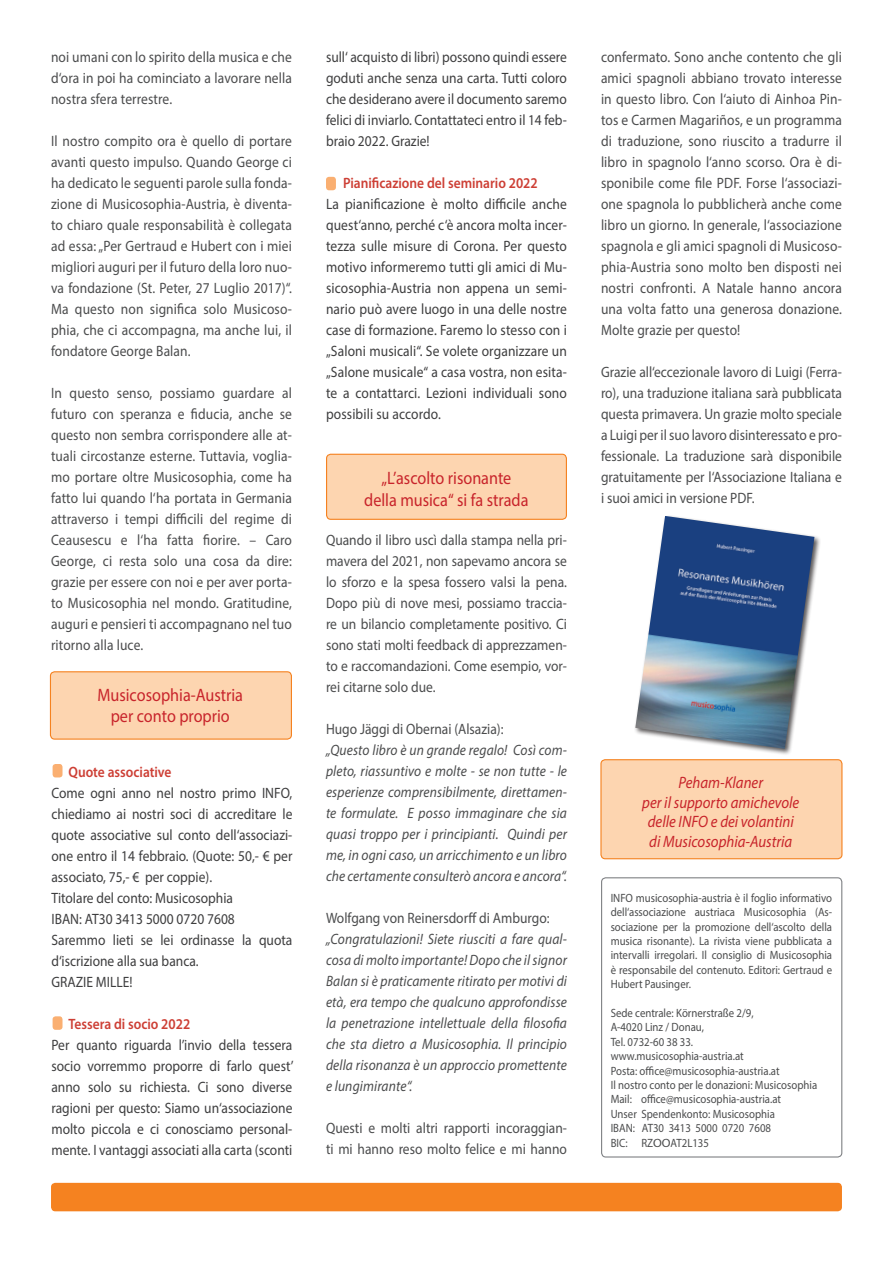
<style>
.page{position:relative;width:893px;height:1263px;background:#fff}
.page>*{position:absolute;margin:0;border:0;box-sizing:border-box;transform-origin:0 0}
.t1{font:18px "Myriad Pro";color:#c8242b;scale:.9 1}
.t2{font:italic 16.5px "Myriad Pro";color:#c8242b;scale:.9 1}
.t3{font:15px/21px "Myriad Pro";letter-spacing:.005em;color:#4b4c4d;text-align:justify;scale:.9 1}
.t4{font:15px/21px "Myriad Pro";color:#3e3e3f;text-align:justify;scale:.9 1}
.t5{font:italic 15px/21px "Myriad Pro";letter-spacing:.01em;color:#4b4c4d;text-align:justify;scale:.9 1}
.t6{font:600 15px "Myriad Pro";color:#cd3f35;scale:.9 1}
.t7{font:12px/14.4px "Myriad Pro";color:#4b4c4d;text-align:justify;scale:.9 1}
</style>
<div class="page">
<div style="left:51px;top:1183px;width:791px;height:28px;background:#f58220;border-radius:4px"></div>
<div style="left:327px;top:454px;width:239px;height:65px;background:#fdd5b0;border-radius:4px"></div>
<div style="left:326px;top:454px;width:241px;height:66px;border:1px solid #f58220;border-radius:4px"></div>
<div style="left:634px;top:515px;width:187px;height:241px;background:#231f20;opacity:.75"></div>
<img style="left:635px;top:516px;width:179px;height:233px">
<div style="left:50px;top:672px;width:241px;height:67px;background:#fdd5b0;border-radius:4px"></div>
<div style="left:50px;top:671px;width:242px;height:69px;border:1px solid #f58220;border-radius:4px"></div>
<div style="left:326px;top:177px;width:10px;height:13px;background:#faaf71;border-radius:3px"></div>
<div style="left:53px;top:764px;width:10px;height:13px;background:#faaf71;border-radius:3px"></div>
<div style="left:53px;top:1016px;width:10px;height:14px;background:#faaf71;border-radius:3px"></div>
<div style="left:601px;top:760px;width:241px;height:99px;background:#fdd5b0;border-radius:4px"></div>
<div style="left:600px;top:759px;width:242px;height:100px;border:1px solid #f58220;border-radius:4px"></div>
<div style="left:601px;top:877px;width:241px;height:280px;border:1px solid #808285;border-radius:4px"></div>
<p class="t3" style="left:51px;top:47px;width:269px">noi umani con lo spirito della musica e che d‘ora in poi ha cominciato a lavorare nella nostra sfera terrestre.</p>
<p class="t3" style="left:51px;top:131px;width:269px">Il nostro compito ora è quello di portare avanti questo impulso. Quando George ci ha dedicato le seguenti parole sulla fonda&shy;zione di Musicosophia-Austria, è diventa&shy;to chiaro quale responsabilità è collegata ad essa: „Per Gertraud e Hubert con i miei migliori auguri per il futuro della loro nuo&shy;va fondazione (St. Peter, 27 Luglio 2017)“.<br>Ma questo non significa solo Musicoso&shy;phia, che ci accompagna, ma anche lui, il fondatore George Balan.</p>
<p class="t3" style="left:51px;top:383px;width:269px">In questo senso, possiamo guardare al futuro con speranza e fiducia, anche se questo non sembra corrispondere alle at&shy;tuali circostanze esterne. Tuttavia, voglia&shy;mo portare oltre Musicosophia, come ha fatto lui quando l‘ha portata in Germania attraverso i tempi difficili del regime di</p>
<p class="t3" style="left:51px;top:530px;width:269px">Ceausescu e l‘ha fatta fiorire. – Caro</p>
<p class="t3" style="left:51px;top:551px;width:269px">George, ci resta solo una cosa da dire:</p>
<p class="t3" style="left:51px;top:572px;width:269px">grazie per essere con noi e per aver porta&shy;to Musicosophia nel mondo. Gratitudine, auguri e pensieri ti accompagnano nel tuo ritorno alla luce.</p>
<p class="t1" style="left:97px;top:684px;width:163px">Musicosophia-Austria</p>
<p class="t1" style="left:111px;top:705px;width:134px">per conto proprio</p>
<p class="t6" style="left:68px;top:763px;width:116px">Quote associative</p>
<p class="t4" style="left:51px;top:782px;width:269px">Come ogni anno nel nostro primo INFO, chiediamo ai nostri soci di accreditare le quote associative sul conto dell‘associazi&shy;one entro il 14 febbraio. (Quote: 50,- € per associato, 75,- € per coppie).</p>
<p class="t4" style="left:51px;top:887px;width:203px">Titolare del conto: Musicosophia</p>
<p class="t4" style="left:51px;top:908px;width:205px">IBAN: AT30 3413 5000 0720 7608</p>
<p class="t4" style="left:51px;top:929px;width:269px">Saremmo lieti se lei ordinasse la quota d‘iscrizione alla sua banca.</p>
<p class="t4" style="left:51px;top:971px;width:92px">GRAZIE MILLE!</p>
<p class="t6" style="left:68px;top:1015px;width:137px">Tessera di socio 2022</p>
<p class="t4" style="left:51px;top:1034px;width:269px">Per quanto riguarda l’invio della tessera</p>
<p class="t4" style="left:51px;top:1055px;width:270px">socio vorremmo proporre di farlo quest’</p>
<p class="t4" style="left:51px;top:1076px;width:269px">anno solo su richiesta. Ci sono diverse</p>
<p class="t4" style="left:51px;top:1097px;width:269px">ragioni per questo: Siamo un‘associazione molto piccola e ci conosciamo personal&shy;mente. I vantaggi associati alla carta (sconti</p>
<p class="t4" style="left:326px;top:47px;width:269px">sull‘ acquisto di libri) possono quindi essere goduti anche senza una carta. Tutti coloro che desiderano avere il documento saremo felici di inviarlo. Contattateci entro il 14 feb&shy;braio 2022. Grazie!</p>
<p class="t6" style="left:343px;top:174px;width:218px">Pianificazione del seminario 2022</p>
<p class="t4" style="left:326px;top:194px;width:269px">La pianificazione è molto difficile anche quest‘anno, perché c‘è ancora molta incer&shy;tezza sulle misure di Corona. Per questo motivo informeremo tutti gli amici di Mu&shy;sicosophia-Austria non appena un semi&shy;nario può avere luogo in una delle nostre case di formazione. Faremo lo stesso con i „Saloni musicali“. Se volete organizzare un „Salone musicale“ a casa vostra, non esita&shy;te a contattarci. Lezioni individuali sono possibili su accordo.</p>
<p class="t1" style="left:381px;top:467px;width:146px">„L’ascolto risonante</p>
<p class="t1" style="left:364px;top:489px;width:184px">della musica“ si fa strada</p>
<p class="t3" style="left:326px;top:530px;width:269px">Quando il libro uscì dalla stampa nella pri&shy;mavera del 2021, non sapevamo ancora se lo sforzo e la spesa fossero valsi la pena.<br>Dopo più di nove mesi, possiamo traccia&shy;re un bilancio completamente positivo. Ci sono stati molti feedback di apprezzamen&shy;to e raccomandazioni. Come esempio, vor&shy;rei citarne solo due.</p>
<p class="t3" style="left:326px;top:719px;width:199px">Hugo Jäggi di Obernai (Alsazia):</p>
<p class="t5" style="left:326px;top:740px;width:269px">„Questo libro è un grande regalo! Così com&shy;pleto, riassuntivo e molte - se non tutte - le esperienze comprensibilmente, direttamen&shy;te formulate. E posso immaginare che sia quasi troppo per i principianti. Quindi per me, in ogni caso, un arricchimento e un libro che certamente consulterò ancora e ancora“.</p>
<p class="t3" style="left:326px;top:908px;width:250px">Wolfgang von Reinersdorff di Amburgo:</p>
<p class="t5" style="left:326px;top:929px;width:269px">„Congratulazioni! Siete riusciti a fare qual&shy;cosa di molto importante! Dopo che il signor Balan si è praticamente ritirato per motivi di età, era tempo che qualcuno approfondisse la penetrazione intellettuale della filosofia che sta dietro a Musicosophia. Il principio della risonanza è un approccio promettente e lungimirante“.</p>
<p class="t3" style="left:326px;top:1118px;width:269px">Questi e molti altri rapporti incoraggian&shy;ti mi hanno reso molto felice e mi hanno</p>
<p class="t3" style="left:601px;top:47px;width:269px">confermato. Sono anche contento che gli amici spagnoli abbiano trovato interesse in questo libro. Con l‘aiuto di Ainhoa Pin&shy;tos e Carmen Magariños, e un programma di traduzione, sono riuscito a tradurre il libro in spagnolo l‘anno scorso. Ora è di&shy;sponibile come file PDF. Forse l‘associazi&shy;one spagnola lo pubblicherà anche come libro un giorno. In generale, l‘associazione spagnola e gli amici spagnoli di Musicoso&shy;phia-Austria sono molto ben disposti nei nostri confronti. A Natale hanno ancora una volta fatto una generosa donazione.<br>Molte grazie per questo!</p>
<p class="t3" style="left:601px;top:362px;width:269px">Grazie all‘eccezionale lavoro di Luigi (Ferra&shy;ro), una traduzione italiana sarà pubblicata questa primavera. Un grazie molto speciale a Luigi per il suo lavoro disinteressato e pro&shy;fessionale. La traduzione sarà disponibile gratuitamente per l‘Associazione Italiana e i suoi amici in versione PDF.</p>
<p class="t2" style="left:678px;top:773px;width:95px">Peham-Klaner</p>
<p class="t2" style="left:642px;top:792px;width:176px">per il supporto amichevole</p>
<p class="t2" style="left:648px;top:812px;width:164px">delle INFO e dei volantini</p>
<p class="t2" style="left:649px;top:831px;width:161px">di Musicosophia-Austria</p>
<p class="t7" style="left:611px;top:890px;width:248px">INFO musicosophia-austria è il foglio informativo dell‘associazione austriaca Musicosophia (As&shy;sociazione per la promozione dell‘ascolto della musica risonante). La rivista viene pubblicata a intervalli irregolari. Il consiglio di Musicosophia è responsabile del contenuto. Editori: Gertraud e Hubert Pausinger.</p>
<p class="t7" style="left:611px;top:1005px;width:160px">Sede centrale: Körnerstraße 2/9,</p>
<p class="t7" style="left:611px;top:1020px;width:105px">A-4020 Linz / Donau,</p>
<p class="t7" style="left:611px;top:1034px;width:93px">Tel. 0732-60 38 33.</p>
<p class="t7" style="left:611px;top:1049px;width:149px">www.musicosophia-austria.at</p>
<p class="t7" style="left:611px;top:1063px;width:189px">Posta: office@musicosophia-austria.at</p>
<p class="t7" style="left:611px;top:1077px;width:231px">Il nostro conto per le donazioni: Musicosophia</p>
<p class="t7" style="left:611px;top:1092px;width:191px">Mail: office@musicosophia-austria.at</p>
<p class="t7" style="left:611px;top:1106px;width:184px">Unser Spendenkonto: Musicosophia</p>
<p class="t7" style="left:611px;top:1121px;width:180px">IBAN: AT30 3413 5000 0720 7608</p>
<p class="t7" style="left:611px;top:1135px;width:111px">BIC: RZOOAT2L135</p>
</div>
